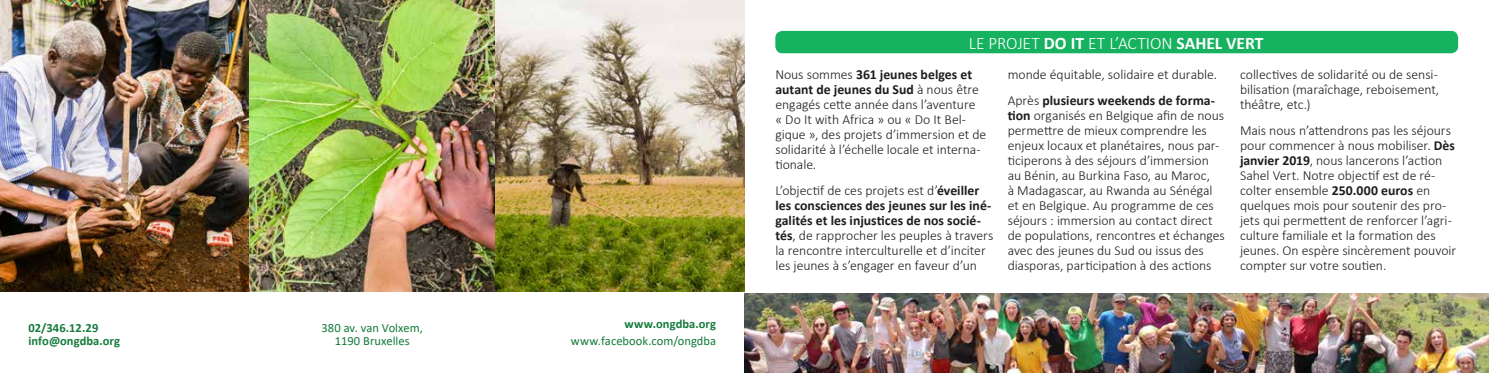
<style>
.page{position:relative;width:1489px;height:373px;background:#fff}
.page>*{position:absolute;margin:0;border:0;box-sizing:border-box;transform-origin:0 0}
.t1{font:300 17.5px "Calibri";letter-spacing:-.005em;color:#fff}
.t2{font:300 13.75px/15px "Calibri";letter-spacing:-.005em;color:#1d1d1b}
.t3{font:12.5px "Calibri";letter-spacing:.005em;color:#147b3a}
.t4{font:700 12.5px "Calibri";letter-spacing:.005em;color:#147b3a}
.s1{font-weight:700}
</style>
<div class="page">
<img style="left:744px;top:293px;width:744px;height:79px">
<img style="left:0;top:0;width:744px;height:291px">
<div style="left:775px;top:31px;width:682px;height:22px;background:#17b260;border-radius:7px"></div>
<p class="t4" style="left:28px;top:318px;width:71px">02/346.12.29</p>
<p class="t4" style="left:28px;top:331px;width:93px">info@ongdba.org</p>
<p class="t3" style="left:321px;top:318px;width:103px">380 av. van Volxem,</p>
<p class="t3" style="left:335px;top:331px;width:76px">1190 Bruxelles</p>
<p class="t4" style="left:624px;top:315px;width:93px">www.ongdba.org</p>
<p class="t3" style="left:571px;top:331px;width:147px">www.facebook.com/ongdba</p>
<p class="t1" style="left:968px;top:32px;width:296px">LE PROJET <span class="s1">DO IT</span> ET L’ACTION <span class="s1">SAHEL VERT</span></p>
<p class="t2" style="left:775px;top:67px;width:212px">Nous sommes <span class="s1">361 jeunes belges et autant de jeunes du Sud</span> à nous être engagés cette année dans l’aventure<br>« Do It with Africa » ou « Do It Bel&shy;gique », des projets d’immersion et de solidarité à l’échelle locale et interna&shy;tionale.</p>
<p class="t2" style="left:775px;top:182px;width:220px">L’objectif de ces projets est d’<span class="s1">éveiller les consciences des jeunes sur les iné&shy;galités et les injustices de nos socié&shy;tés</span>, de rapprocher les peuples à travers la rencontre interculturelle et d’inciter les jeunes à s’engager en faveur d’un</p>
<p class="t2" style="left:1007px;top:67px;width:211px">monde équitable, solidaire et durable.</p>
<p class="t2" style="left:1007px;top:92px;width:219px">Après <span class="s1">plusieurs weekends de forma&shy;tion</span> organisés en Belgique afin de nous permettre de mieux comprendre les enjeux locaux et planétaires, nous par&shy;ticiperons à des séjours d’immersion au Bénin, au Burkina Faso, au Maroc,<br>à Madagascar, au Rwanda au Sénégal et en Belgique. Au programme de ces séjours : immersion au contact direct de populations, rencontres et échanges avec des jeunes du Sud ou issus des diasporas, participation à des actions</p>
<p class="t2" style="left:1239px;top:67px;width:201px;text-align:justify">collectives de solidarité ou de sensi&shy;bilisation (maraîchage, reboisement, théâtre, etc.)</p>
<p class="t2" style="left:1239px;top:122px;width:218px">Mais nous n’attendrons pas les séjours pour commencer à nous mobiliser. <span class="s1">Dès janvier 2019</span>, nous lancerons l’action Sahel Vert. Notre objectif est de ré&shy;colter ensemble <span class="s1">250.000 euros</span> en quelques mois pour soutenir des pro&shy;jets qui permettent de renforcer l’agri&shy;culture familiale et la formation des jeunes. On espère sincèrement pouvoir compter sur votre soutien.</p>
</div>
